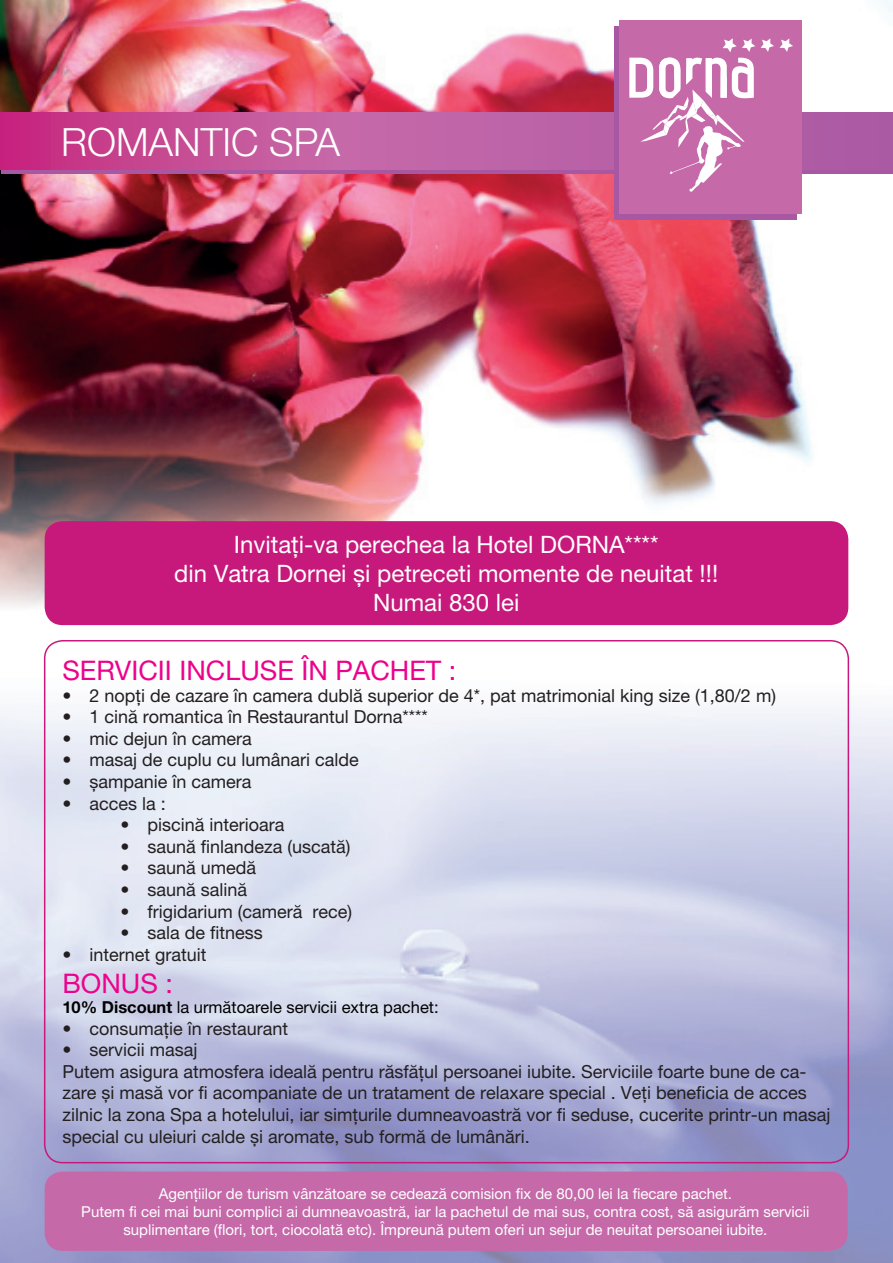
<style>
.page{position:relative;width:893px;height:1263px;background:#fff}
.page>*{position:absolute;margin:0;border:0;box-sizing:border-box;transform-origin:0 0}
.t1{font:300 39px "Helvetica Neue LT Pro";color:#fff}
.t2{font:27px "Helvetica Neue LT Pro";color:#ed028c}
.t3{font:24px/28.8px "Helvetica Neue LT Pro";color:#fff;text-align:center}
.t4{font:18px/21.6px "Helvetica Neue LT Pro";color:#231f20}
.t5{font:16.5px "Helvetica Neue LT Pro";color:#000}
.t6{font:15px/18px "Helvetica Neue LT Pro";color:#fff;text-align:center}
.s1{font-weight:700}
</style>
<div class="page">
<img style="left:0;top:645px;width:893px;height:618px">
<img style="left:1px;top:0;width:892px;height:626px">
<div style="left:45px;top:521px;width:803px;height:104px;background:#c7197b;border-radius:18px"></div>
<div style="left:45px;top:1171px;width:803px;height:80px;background:#c669a9;border-radius:18px"></div>
<svg style="left:1px;top:169px;width:891px;height:5px;background:#ac57a1"></svg>
<svg style="left:0;top:112px;width:893px;height:57px;background:#c0569d"></svg>
<div style="left:614px;top:27px;width:183px;height:193px;background:#a858a3"></div>
<div style="left:619px;top:20px;width:182px;height:193px;background:#c669a9"></div>
<svg style="left:761px;top:38px;width:32px;height:14px"></svg>
<svg style="left:723px;top:38px;width:32px;height:14px"></svg>
<svg style="left:629px;top:58px;width:125px;height:134px"></svg>
<h1 class="t1" style="left:61px;top:118px;width:280px">ROMANTIC SPA</h1>
<h3 class="t3" style="left:174px;top:530px;width:546px">Invitați-va perechea la Hotel DORNA****<br>din Vatra Dornei și petreceti momente de neuitat !!!<br>Numai 830 lei</h3>
<h2 class="t2" style="left:62px;top:654px;width:395px">SERVICII INCLUSE ÎN PACHET :</h2>
<p class="t4" style="left:62px;top:684px;width:715px">• 2 nopți de cazare în camera dublă superior de 4*, pat matrimonial king size (1,80/2 m)</p>
<p class="t4" style="left:62px;top:706px;width:367px">• 1 cină romantica în Restaurantul Dorna****</p>
<p class="t4" style="left:62px;top:727px;width:191px">• mic dejun în camera</p>
<p class="t4" style="left:62px;top:749px;width:298px">• masaj de cuplu cu lumânari calde</p>
<p class="t4" style="left:62px;top:770px;width:191px">• șampanie în camera</p>
<p class="t4" style="left:62px;top:792px;width:105px">• acces la :</p>
<p class="t4" style="left:120px;top:814px;width:165px">• piscină interioara</p>
<p class="t4" style="left:120px;top:835px;width:232px">• saună finlandeza (uscată)</p>
<p class="t4" style="left:120px;top:857px;width:137px">• saună umedă</p>
<p class="t4" style="left:120px;top:878px;width:128px">• saună salină</p>
<p class="t4" style="left:120px;top:900px;width:233px">• frigidarium (cameră rece)</p>
<p class="t4" style="left:120px;top:922px;width:144px">• sala de fitness</p>
<p class="t4" style="left:62px;top:943px;width:146px">• internet gratuit</p>
<h2 class="t2" style="left:62px;top:967px;width:112px">BONUS :</h2>
<p class="t5" style="left:62px;top:997px;width:378px"><span class="s1">10% Discount</span> la următoarele servicii extra pachet:</p>
<p class="t4" style="left:62px;top:1017px;width:227px">• consumație în restaurant</p>
<p class="t4" style="left:62px;top:1039px;width:770px">• servicii masaj<br>Putem asigura atmosfera ideală pentru răsfățul persoanei iubite. Serviciile foarte bune de ca&shy;zare și masă vor fi acompaniate de un tratament de relaxare special . Veți beneficia de acces zilnic la zona Spa a hotelului, iar simțurile dumneavoastră vor fi seduse, cucerite printr-un masaj special cu uleiuri calde și aromate, sub formă de lumânări.</p>
<p class="t6" style="left:81px;top:1184px;width:730px">Agenţiilor de turism vânzătoare se cedează comision fix de 80,00 lei la fiecare pachet.<br>Putem fi cei mai buni complici ai dumneavoastră, iar la pachetul de mai sus, contra cost, să asigurăm servicii suplimentare (flori, tort, ciocolată etc). Împreună putem oferi un sejur de neuitat persoanei iubite.</p>
</div>
